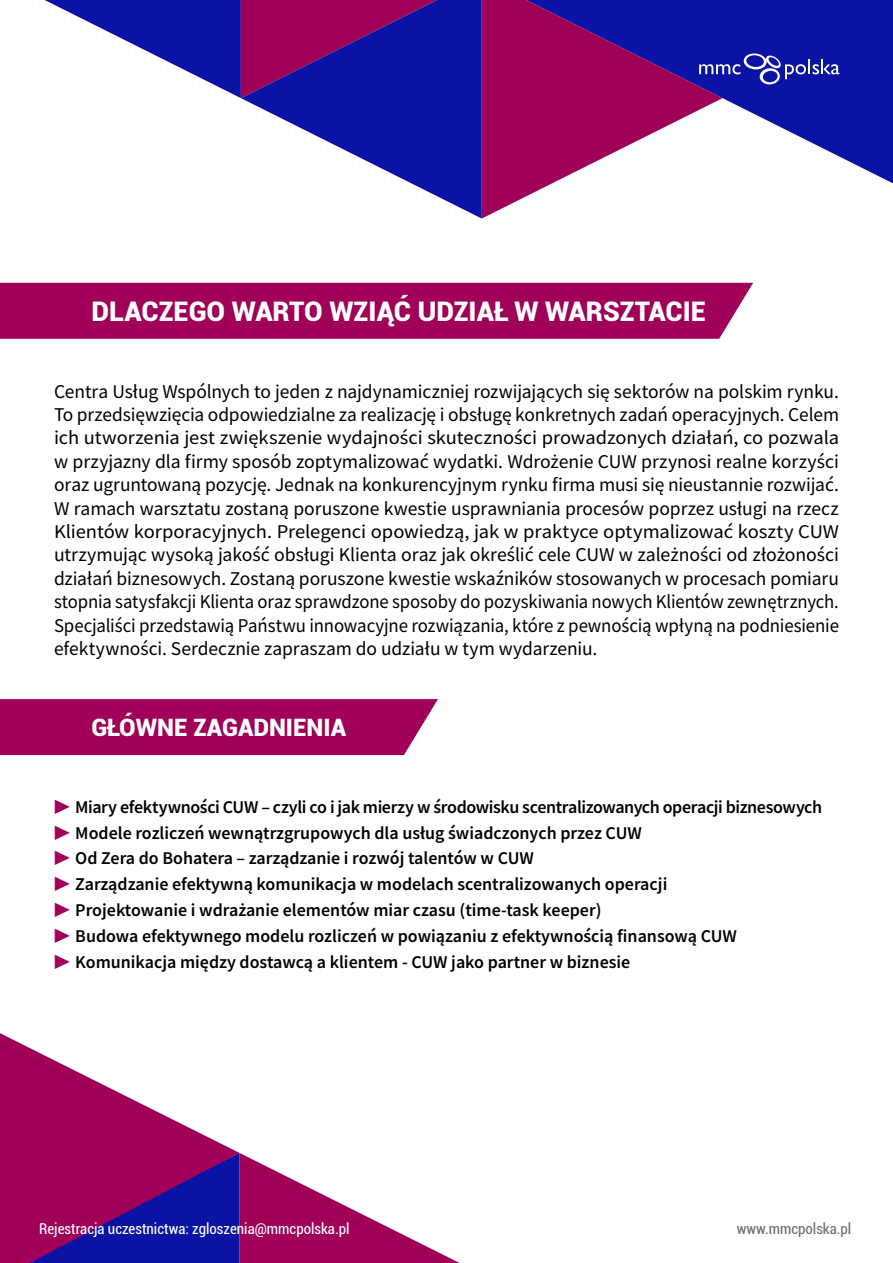
<style>
.page{position:relative;width:893px;height:1263px;background:#fff}
.page>*{position:absolute;margin:0;border:0;box-sizing:border-box;transform-origin:0 0}
.t1{font:900 27px "Roboto";color:#fff}
.t2{font:900 24px "Roboto";color:#fff}
.t3{font:19.5px/23.4px "Source Sans Pro";letter-spacing:-.005em;color:#000;text-align:justify}
.t4{font:600 18px/25.8px "Source Sans Pro";color:#000}
.t5{font:condensed 15px "Roboto";color:#fff}
.t6{font:condensed 15px "Roboto";color:#706f6f}
.s1{font-weight:400;color:#a00058}
</style>
<div class="page">
<svg style="left:239px;top:1153px;width:221px;height:110px"></svg>
<svg style="left:0;top:1033px;width:239px;height:230px;fill:#a00058"></svg>
<div style="left:0;top:283px;width:753px;height:56px;background:#a00058"></div>
<div style="left:0;top:699px;width:438px;height:56px;background:#a00058"></div>
<svg style="left:723px;top:0;width:170px;height:183px;fill:#0b13a4"></svg>
<svg style="left:482px;top:0;width:241px;height:219px;fill:#a00058"></svg>
<svg style="left:241px;top:0;width:241px;height:219px;fill:#0b13a4"></svg>
<svg style="left:45px;top:0;width:392px;height:98px"></svg>
<svg style="left:699px;top:53px;width:140px;height:31px;background:#363cb3"></svg>
<h1 class="t1" style="left:91px;top:292px;width:616px">DLACZEGO WARTO WZIĄĆ UDZIAŁ W WARSZTACIE</h1>
<p class="t3" style="left:54px;top:379px;width:787px">Centra Usług Wspólnych to jeden z najdynamiczniej rozwijających się sektorów na polskim rynku.<br>To przedsięwzięcia odpowiedzialne za realizację i obsługę konkretnych zadań operacyjnych. Celem ich utworzenia jest zwiększenie wydajności skuteczności prowadzonych działań, co pozwala w przyjazny dla firmy sposób zoptymalizować wydatki. Wdrożenie CUW przynosi realne korzyści oraz ugruntowaną pozycję. Jednak na konkurencyjnym rynku firma musi się nieustannie rozwijać.<br>W ramach warsztatu zostaną poruszone kwestie usprawniania procesów poprzez usługi na rzecz Klientów korporacyjnych. Prelegenci opowiedzą, jak w praktyce optymalizować koszty CUW utrzymując wysoką jakość obsługi Klienta oraz jak określić cele CUW w zależności od złożoności działań biznesowych. Zostaną poruszone kwestie wskaźników stosowanych w procesach pomiaru stopnia satysfakcji Klienta oraz sprawdzone sposoby do pozyskiwania nowych Klientów zewnętrznych.<br>Specjaliści przedstawią Państwu innowacyjne rozwiązania, które z pewnością wpłyną na podniesienie efektywności. Serdecznie zapraszam do udziału w tym wydarzeniu.</p>
<p class="t2" style="left:91px;top:710px;width:256px">GŁÓWNE ZAGADNIENIA</p>
<p class="t4" style="left:54px;top:794px;width:770px"><span class="s1">▶</span> Miary efektywności CUW – czyli co i jak mierzy w środowisku scentralizowanych operacji biznesowych <span class="s1">▶</span> Modele rozliczeń wewnątrzgrupowych dla usług świadczonych przez CUW<br><span class="s1">▶</span> Od Zera do Bohatera – zarządzanie i rozwój talentów w CUW<br><span class="s1">▶</span> Zarządzanie efektywną komunikacja w modelach scentralizowanych operacji<br><span class="s1">▶</span> Projektowanie i wdrażanie elementów miar czasu (time-task keeper)<br><span class="s1">▶</span> Budowa efektywnego modelu rozliczeń w powiązaniu z efektywnością finansową CUW<br><span class="s1">▶</span> Komunikacja między dostawcą a klientem - CUW jako partner w biznesie</p>
<p class="t5" style="left:39px;top:1218px;width:312px">Rejestracja uczestnictwa: zgloszenia@mmcpolska.pl</p>
<p class="t6" style="left:737px;top:1218px;width:116px">www.mmcpolska.pl</p>
</div>
